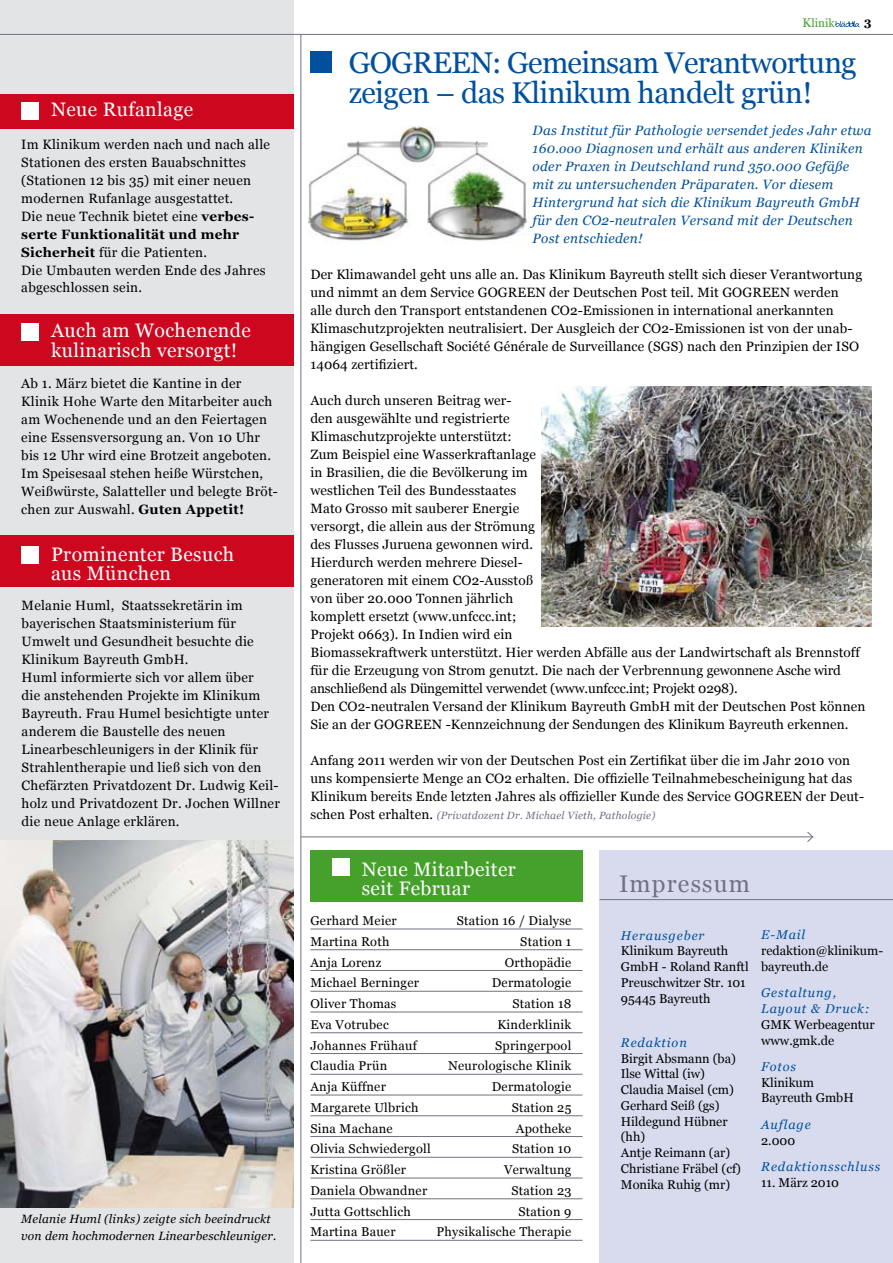
<style>
.page{position:relative;width:893px;height:1263px;background:#fff}
.page>*{position:absolute;margin:0;border:0;box-sizing:border-box;transform-origin:0 0}
.t1{font:30px/30px "Georgia";letter-spacing:-.025em;color:#00509d}
.t2{font:24px "Georgia";letter-spacing:.05em;color:#736f85}
.t3{font:19.5px/19.5px "Georgia";letter-spacing:.02em;color:#fff}
.t4{font:13.5px/18px "Georgia";letter-spacing:.01em;color:#000}
.t5{font:italic 13.5px/18px "Georgia";letter-spacing:.025em;color:#00509d}
.t6{font:12.75px "Georgia";letter-spacing:.02em;color:#000}
.t7{font:12.75px/15.8px "Georgia";color:#000}
.t8{font:italic 12.75px/15.8px "Georgia";letter-spacing:.07em;color:#00509d}
.t9{font:italic 12px/17.2px "Georgia";letter-spacing:.02em;color:#000}
.t10{font:700 12px "Georgia";color:#000}
.t11{font:11.7px "Georgia";color:#45a12b}
.t12{font:italic 10.5px "Georgia";letter-spacing:.02em;color:#736f85}
.s1{font-weight:700}
.s2{font-size:12.6px}
.s3{font-style:normal;font-size:13.5px;color:#000}
</style>
<div class="page">
<div style="left:0;top:0;width:293px;height:1263px;background:#e3e4e5"></div>
<div style="left:0;top:315px;width:293px;height:51px;background:#cd071e"></div>
<div style="left:21px;top:324px;width:17px;height:17px;background:#fff"></div>
<div style="left:0;top:94px;width:293px;height:34px;background:#cd071e"></div>
<div style="left:21px;top:102px;width:17px;height:17px;background:#fff"></div>
<svg style="left:835px;top:21px;width:25px;height:6px"></svg>
<hr style="left:300px;top:34px;width:1px;height:1229px;background:#736f85">
<hr style="left:0;top:34px;width:893px;height:1px;background:#736f85">
<div style="left:310px;top:52px;width:22px;height:21px;background:#00509d"></div>
<img style="left:308px;top:126px;width:220px;height:117px">
<img style="left:541px;top:387px;width:331px;height:239px">
<img style="left:0;top:840px;width:293px;height:368px">
<div style="left:0;top:536px;width:293px;height:51px;background:#cd071e"></div>
<div style="left:21px;top:547px;width:17px;height:17px;background:#fff"></div>
<hr style="left:301px;top:836px;width:512px;height:1px;background:#736f85">
<svg style="left:806px;top:831px;width:8px;height:11px"></svg>
<div style="left:600px;top:850px;width:293px;height:413px;background:#d7dbed"></div>
<hr style="left:600px;top:899px;width:293px;height:1px;background:#736f85">
<hr style="left:310px;top:928px;width:273px;height:1px;background:#736f85">
<hr style="left:310px;top:949px;width:273px;height:1px;background:#736f85">
<hr style="left:310px;top:970px;width:273px;height:1px;background:#736f85">
<hr style="left:310px;top:991px;width:273px;height:1px;background:#736f85">
<hr style="left:310px;top:1012px;width:273px;height:1px;background:#736f85">
<hr style="left:310px;top:1032px;width:273px;height:1px;background:#736f85">
<hr style="left:310px;top:1053px;width:273px;height:1px;background:#736f85">
<hr style="left:310px;top:1074px;width:273px;height:1px;background:#736f85">
<hr style="left:310px;top:1095px;width:273px;height:1px;background:#736f85">
<hr style="left:310px;top:1115px;width:273px;height:1px;background:#736f85">
<hr style="left:310px;top:1136px;width:273px;height:1px;background:#736f85">
<hr style="left:310px;top:1157px;width:273px;height:1px;background:#736f85">
<hr style="left:310px;top:1178px;width:273px;height:1px;background:#736f85">
<hr style="left:310px;top:1198px;width:273px;height:1px;background:#736f85">
<hr style="left:310px;top:1219px;width:273px;height:1px;background:#736f85">
<hr style="left:310px;top:1240px;width:273px;height:1px;background:#736f85">
<div style="left:310px;top:851px;width:273px;height:51px;background:#45a12b"></div>
<div style="left:332px;top:859px;width:17px;height:17px;background:#fff"></div>
<h3 class="t3" style="left:51px;top:99px;width:144px">Neue Rufanlage</h3>
<p class="t4" style="left:21px;top:135px;width:250px">Im Klinikum werden nach und nach alle Stationen des ersten Bauabschnittes (Stationen 12 bis 35) mit einer neuen modernen Rufanlage ausgestattet.<br>Die neue Technik bietet eine <span class="s1">verbes&shy;serte Funktionalität und mehr Sicherheit</span> für die Patienten.<br>Die Umbauten werden Ende des Jahres abgeschlossen sein.</p>
<h3 class="t3" style="left:51px;top:321px;width:201px">Auch am Wochenende kulinarisch versorgt!</h3>
<p class="t4" style="left:21px;top:374px;width:258px">Ab 1. März bietet die Kantine in der Klinik Hohe Warte den Mitarbeiter auch am Wochenende und an den Feiertagen eine Essensversorgung an. Von 10 Uhr bis 12 Uhr wird eine Brotzeit angeboten.<br>Im Speisesaal stehen heiße Würstchen, Weißwürste, Salatteller und belegte Bröt&shy;chen zur Auswahl. <span class="s1">Guten Appetit!</span></p>
<h3 class="t3" style="left:51px;top:544px;width:185px">Prominenter Besuch aus München</h3>
<p class="t4" style="left:22px;top:596px;width:260px">Melanie Huml, Staatssekretärin im bayerischen Staatsministerium für Umwelt und Gesundheit besuchte die Klinikum Bayreuth GmbH.<br>Huml informierte sich vor allem über<br>die anstehenden Projekte im Klinikum Bayreuth. Frau Humel besichtigte unter anderem die Baustelle des neuen Linearbeschleunigers in der Klinik für Strahlentherapie und ließ sich von den Chefärzten Privatdozent Dr. Ludwig Keil&shy;holz und Privatdozent Dr. Jochen Willner die neue Anlage erklären.</p>
<p class="t9" style="left:21px;top:1210px;width:257px">Melanie Huml (links) zeigte sich beeindruckt von dem hochmodernen Linearbeschleuniger.</p>
<p class="t11" style="left:803px;top:16px;width:34px"><span class="s2">K</span>linik</p>
<h1 class="t1" style="left:349px;top:48px;width:509px">GOGREEN: Gemeinsam Verantwortung zeigen – das Klinikum handelt grün!</h1>
<p class="t5" style="left:533px;top:121px;width:341px">Das Institut für Pathologie versendet jedes Jahr etwa 160.ooo Diagnosen und erhält aus anderen Kliniken oder Praxen in Deutschland rund 350.000 Gefäße mit zu untersuchenden Präparaten. Vor diesem Hintergrund hat sich die Klinikum Bayreuth GmbH für den CO2-neutralen Versand mit der Deutschen Post entschieden!</p>
<p class="t4" style="left:310px;top:265px;width:553px">Der Klimawandel geht uns alle an. Das Klinikum Bayreuth stellt sich dieser Verantwortung und nimmt an dem Service GOGREEN der Deutschen Post teil. Mit GOGREEN werden alle durch den Transport entstandenen CO2-Emissionen in international anerkannten Klimaschutzprojekten neutralisiert. Der Ausgleich der CO2-Emissionen ist von der unab&shy;hängigen Gesellschaft Société Générale de Surveillance (SGS) nach den Prinzipien der ISO 14064 zertifiziert.</p>
<p class="t4" style="left:310px;top:391px;width:556px">Auch durch unseren Beitrag wer-<br>den ausgewählte und registrierte<br>Klimaschutzprojekte unterstützt:<br>Zum Beispiel eine Wasserkraftanlage<br>in Brasilien, die die Bevölkerung im<br>westlichen Teil des Bundesstaates<br>Mato Grosso mit sauberer Energie<br>versorgt, die allein aus der Strömung<br>des Flusses Juruena gewonnen wird.<br>Hierdurch werden mehrere Diesel-<br>generatoren mit einem CO2-Ausstoß<br>von über 20.000 Tonnen jährlich<br>komplett ersetzt (www.unfccc.int;<br>Projekt 0663). In Indien wird ein<br>Biomassekraftwerk unterstützt. Hier werden Abfälle aus der Landwirtschaft als Brennstoff für die Erzeugung von Strom genutzt. Die nach der Verbrennung gewonnene Asche wird anschließend als Düngemittel verwendet (www.unfccc.int; Projekt 0298).<br>Den CO2-neutralen Versand der Klinikum Bayreuth GmbH mit der Deutschen Post können Sie an der GOGREEN -Kennzeichnung der Sendungen des Klinikum Bayreuth erkennen.</p>
<p class="t4" style="left:310px;top:751px;width:555px">Anfang 2011 werden wir von der Deutschen Post ein Zertifikat über die im Jahr 2010 von uns kompensierte Menge an CO2 erhalten. Die offizielle Teilnahmebescheinigung hat das<br>Klinikum bereits Ende letzten Jahres als offizieller Kunde des Service GOGREEN der Deut-</p>
<p class="t12" style="left:310px;top:810px;width:346px"><span class="s3">schen Post erhalten.</span> (Privatdozent Dr. Michael Vieth, Pathologie)</p>
<p class="t10" style="left:864px;top:15px;width:9px">3</p>
<h3 class="t3" style="left:362px;top:859px;width:156px">Neue Mitarbeiter seit Februar</h3>
<p class="t6" style="left:310px;top:913px;width:88px">Gerhard Meier</p>
<p class="t6" style="left:457px;top:913px;width:116px">Station 16 / Dialyse</p>
<p class="t6" style="left:310px;top:934px;width:81px">Martina Roth</p>
<p class="t6" style="left:520px;top:934px;width:53px">Station 1</p>
<p class="t6" style="left:310px;top:955px;width:73px">Anja Lorenz</p>
<p class="t6" style="left:505px;top:955px;width:68px">Orthopädie</p>
<p class="t6" style="left:310px;top:976px;width:110px">Michael Berninger</p>
<p class="t6" style="left:492px;top:976px;width:81px">Dermatologie</p>
<p class="t6" style="left:310px;top:996px;width:88px">Oliver Thomas</p>
<p class="t6" style="left:512px;top:996px;width:60px">Station 18</p>
<p class="t6" style="left:310px;top:1017px;width:80px">Eva Votrubec</p>
<p class="t6" style="left:497px;top:1017px;width:75px">Kinderklinik</p>
<p class="t6" style="left:310px;top:1038px;width:108px">Johannes Frühauf</p>
<p class="t6" style="left:495px;top:1038px;width:78px">Springerpool</p>
<p class="t6" style="left:310px;top:1059px;width:78px">Claudia Prün</p>
<p class="t6" style="left:448px;top:1059px;width:125px">Neurologische Klinik</p>
<p class="t6" style="left:310px;top:1079px;width:77px">Anja Küffner</p>
<p class="t6" style="left:492px;top:1079px;width:81px">Dermatologie</p>
<p class="t6" style="left:310px;top:1100px;width:110px">Margarete Ulbrich</p>
<p class="t6" style="left:512px;top:1100px;width:61px">Station 25</p>
<p class="t6" style="left:310px;top:1121px;width:84px">Sina Machane</p>
<p class="t6" style="left:516px;top:1121px;width:57px">Apotheke</p>
<p class="t6" style="left:310px;top:1142px;width:122px">Olivia Schwiedergoll</p>
<p class="t6" style="left:512px;top:1142px;width:61px">Station 10</p>
<p class="t6" style="left:310px;top:1162px;width:97px">Kristina Größler</p>
<p class="t6" style="left:504px;top:1162px;width:69px">Verwaltung</p>
<p class="t6" style="left:310px;top:1183px;width:118px">Daniela Obwandner</p>
<p class="t6" style="left:511px;top:1183px;width:62px">Station 23</p>
<p class="t6" style="left:310px;top:1204px;width:102px">Jutta Gottschlich</p>
<p class="t6" style="left:519px;top:1204px;width:54px">Station 9</p>
<p class="t6" style="left:310px;top:1225px;width:87px">Martina Bauer</p>
<p class="t6" style="left:436px;top:1225px;width:136px">Physikalische Therapie</p>
<h2 class="t2" style="left:619px;top:870px;width:132px">Impressum</h2>
<p class="t8" style="left:621px;top:927px;width:85px">Herausgeber</p>
<p class="t7" style="left:621px;top:943px;width:129px">Klinikum Bayreuth<br>GmbH - Roland Ranftl<br>Preuschwitzer Str. 101<br>95445 Bayreuth</p>
<p class="t8" style="left:621px;top:1034px;width:68px">Redaktion</p>
<p class="t7" style="left:621px;top:1050px;width:122px">Birgit Absmann (ba)<br>Ilse Wittal (iw)<br>Claudia Maisel (cm)<br>Gerhard Seiß (gs)<br>Hildegund Hübner (hh)<br>Antje Reimann (ar)<br>Christiane Fräbel (cf)<br>Monika Ruhig (mr)</p>
<p class="t8" style="left:761px;top:927px;width:46px">E-Mail</p>
<p class="t7" style="left:761px;top:943px;width:124px">redaktion@klinikum&shy;bayreuth.de</p>
<p class="t8" style="left:761px;top:985px;width:110px">Gestaltung,<br>Layout &amp; Druck:</p>
<p class="t7" style="left:761px;top:1016px;width:115px">GMK Werbeagentur www.gmk.de</p>
<p class="t8" style="left:761px;top:1059px;width:36px">Fotos</p>
<p class="t7" style="left:761px;top:1074px;width:94px">Klinikum<br>Bayreuth GmbH</p>
<p class="t8" style="left:761px;top:1116px;width:51px">Auflage</p>
<p class="t6" style="left:761px;top:1133px;width:36px">2.000</p>
<p class="t8" style="left:761px;top:1159px;width:121px">Redaktionsschluss</p>
<p class="t7" style="left:761px;top:1174px;width:79px">11. März 2010</p>
</div>
